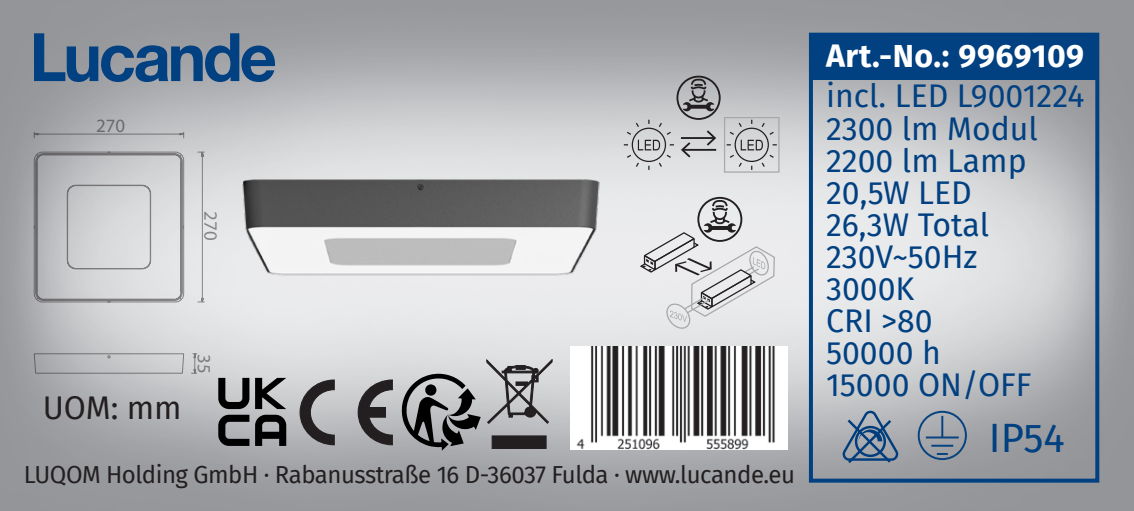
<style>
.page{position:relative;width:1134px;height:511px;background:#fff}
.page>*{position:absolute;margin:0;border:0;box-sizing:border-box;transform-origin:0 0}
.t1{font:40px "Fira Sans";color:#014081}
.t2{font:32px "Fira Sans";color:#014081}
.t3{font:700 32px "Fira Sans";letter-spacing:.02em;color:#fff}
.t4{font:32px "Fira Sans";color:#231f20}
.t5{font:24px "Fira Sans";letter-spacing:-.02em;color:#231f20}
.t6{font:18.8px "Myriad Pro";color:#231f20}
</style>
<div class="page">
<img style="left:0;top:0;width:1134px;height:510px">
<img style="left:213px;top:134px;width:426px;height:169px">
<div style="left:809px;top:33px;width:290px;height:449px;border:4px solid #014081"></div>
<div style="left:918px;top:410px;width:49px;height:49px;border:2px solid #074380;border-radius:50%"></div>
<hr style="left:926px;top:436px;width:33px;height:2px;background:#074380">
<hr style="left:931px;top:444px;width:22px;height:2px;background:#074380">
<hr style="left:941px;top:415px;width:2px;height:22px;background:#074380">
<svg style="left:937px;top:452px;width:11px;height:2px"></svg>
<svg style="left:842px;top:410px;width:56px;height:55px"></svg>
<div style="left:809px;top:36px;width:286px;height:43px;background:#014081"></div>
<img style="left:570px;top:346px;width:217px;height:103px">
<div style="left:676px;top:76px;width:45px;height:44px;border:2px solid #231f20;border-radius:50%"></div>
<svg style="left:683px;top:78px;width:31px;height:33px"></svg>
<div style="left:724px;top:117px;width:55px;height:55px;border:1px solid #a6a8ab"></div>
<svg style="left:725px;top:118px;width:53px;height:53px"></svg>
<svg style="left:623px;top:118px;width:52px;height:53px"></svg>
<hr style="left:681px;top:137px;width:33px;height:2px;background:#231f20">
<svg style="left:707px;top:130px;width:9px;height:15px"></svg>
<hr style="left:683px;top:149px;width:33px;height:2px;background:#231f20">
<svg style="left:681px;top:142px;width:9px;height:15px"></svg>
<svg style="left:638px;top:199px;width:138px;height:130px"></svg>
<svg style="left:487px;top:359px;width:65px;height:89px"></svg>
<svg style="left:299px;top:378px;width:36px;height:67px"></svg>
<svg style="left:357px;top:378px;width:36px;height:67px"></svg>
<svg style="left:218px;top:377px;width:31px;height:31px"></svg>
<svg style="left:255px;top:377px;width:31px;height:31px"></svg>
<svg style="left:218px;top:414px;width:31px;height:31px"></svg>
<svg style="left:255px;top:414px;width:31px;height:31px"></svg>
<svg style="left:401px;top:373px;width:80px;height:77px"></svg>
<hr style="left:202px;top:152px;width:1px;height:150px;background:#231f20">
<svg style="left:198px;top:151px;width:7px;height:5px"></svg>
<svg style="left:198px;top:297px;width:7px;height:5px"></svg>
<hr style="left:34px;top:133px;width:150px;height:2px;background:#231f20">
<svg style="left:179px;top:132px;width:5px;height:6px"></svg>
<svg style="left:34px;top:132px;width:5px;height:6px"></svg>
<svg style="left:196px;top:353px;width:1px;height:20px"></svg>
<svg style="left:185px;top:153px;width:11px;height:220px"></svg>
<svg style="left:33px;top:151px;width:152px;height:33px"></svg>
<svg style="left:33px;top:184px;width:152px;height:190px"></svg>
<svg style="left:34px;top:33px;width:241px;height:49px"></svg>
<p class="t6" style="left:96px;top:113px;width:30px">270</p>
<p class="t6" style="left:223px;top:211px;width:30px;rotate:90deg">270</p>
<p class="t4" style="left:43px;top:383px;width:141px">UOM: mm</p>
<p class="t6" style="left:216px;top:354px;width:21px;rotate:90deg">35</p>
<p class="t5" style="left:24px;top:455px;width:773px">LUQOM Holding GmbH · Rabanusstraße 16 D-36037 Fulda · www.lucande.eu</p>
<p class="t3" style="left:826px;top:29px;width:260px">Art.-No.: 9969109</p>
<p class="t2" style="left:826px;top:72px;width:260px">incl. LED L9001224</p>
<p class="t2" style="left:826px;top:104px;width:213px">2300 lm Modul</p>
<p class="t2" style="left:826px;top:136px;width:202px">2200 lm Lamp</p>
<p class="t2" style="left:826px;top:168px;width:147px">20,5W LED</p>
<p class="t2" style="left:826px;top:200px;width:165px">26,3W Total</p>
<p class="t2" style="left:826px;top:232px;width:153px">230V~50Hz</p>
<p class="t2" style="left:826px;top:264px;width:90px">3000K</p>
<p class="t2" style="left:826px;top:296px;width:108px">CRI &gt;80</p>
<p class="t2" style="left:826px;top:328px;width:116px">50000 h</p>
<p class="t2" style="left:826px;top:360px;width:207px">15000 ON/OFF</p>
<p class="t1" style="left:989px;top:407px;width:77px">IP54</p>
</div>
